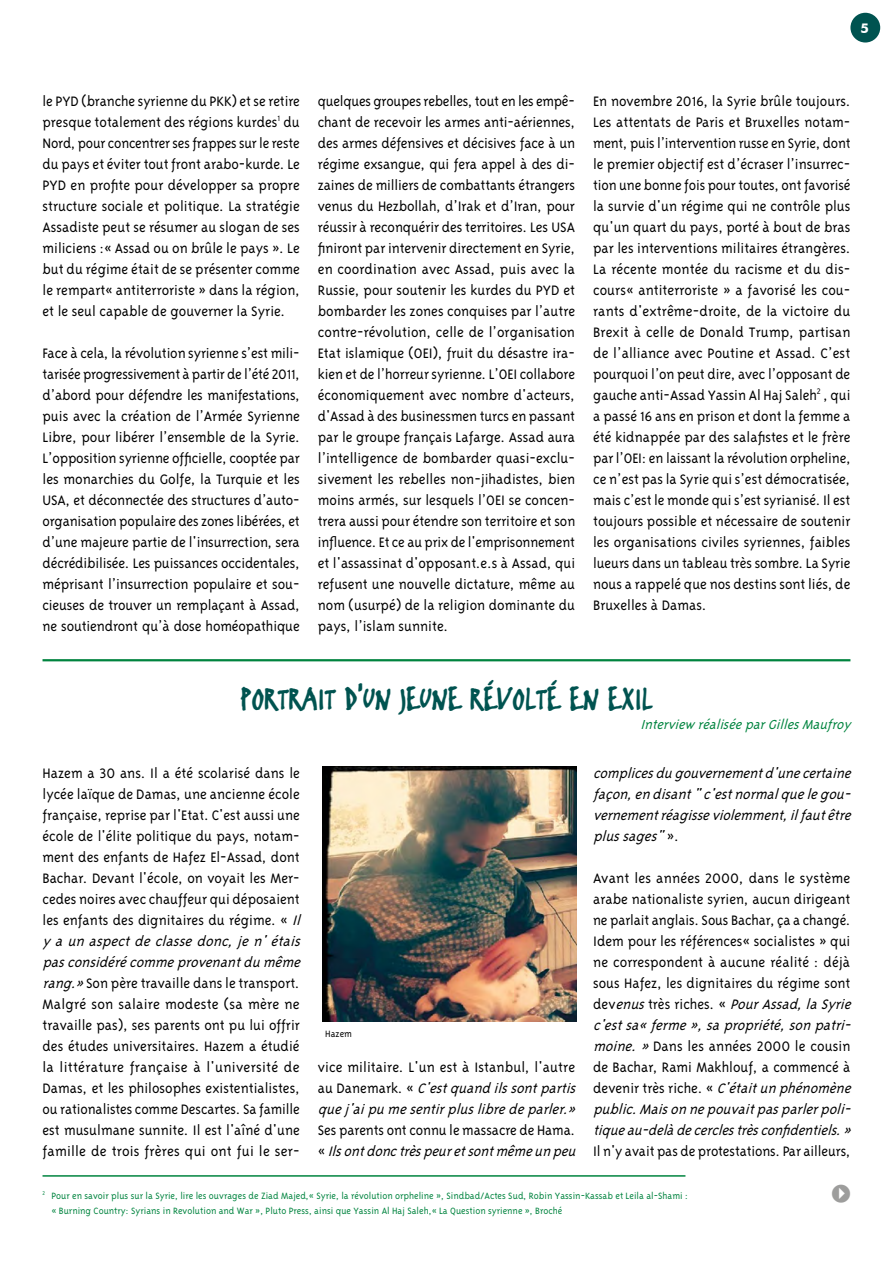
<style>
.page{position:relative;width:893px;height:1263px;background:#fff}
.page>*{position:absolute;margin:0;border:0;box-sizing:border-box;transform-origin:0 0}
.t1{font:36px "FF Erikrighthand";letter-spacing:-.015em;color:#005350}
.t2{font:300 15.75px/21px "Triplex";color:#000;text-align:justify}
.t3{font:italic 300 15.75px/21px "Triplex";color:#000}
.t4{font:italic 300 15px "Triplex";color:#00843f}
.t5{font:700 13.5px "Futura BT";color:#fff}
.t6{font:300 10.5px/15px "Triplex";color:#00843f}
.t7{font:300 10.5px "Triplex";color:#000}
.s1{font-style:italic}
.s2{font-style:normal}
</style>
<div class="page">
<div style="left:850px;top:13px;width:30px;height:30px;background:#005350;border-radius:50%"></div>
<hr style="left:43px;top:1175px;width:642px;height:2px;background:#00843f">
<hr style="left:43px;top:659px;width:807px;height:2px;background:#00843f">
<img style="left:322px;top:766px;width:254px;height:255px">
<p class="t5" style="left:860px;top:20px;width:10px">5</p>
<p class="t2" style="left:43px;top:90px;width:259px">le PYD (branche syrienne du PKK) et se retire presque totalement des régions kurdes<sup>1</sup> du Nord, pour concentrer ses frappes sur le reste du pays et éviter tout front arabo-kurde. Le PYD en profite pour développer sa propre structure sociale et politique. La stratégie Assadiste peut se résumer au slogan de ses miliciens :« Assad ou on brûle le pays ». Le but du régime était de se présenter comme le rempart« antiterroriste » dans la région, et le seul capable de gouverner la Syrie.</p>
<p class="t2" style="left:43px;top:342px;width:259px">Face à cela, la révolution syrienne s’est mili&shy;tarisée progressivement à partir de l’été 2011, d’abord pour défendre les manifestations, puis avec la création de l’Armée Syrienne Libre, pour libérer l’ensemble de la Syrie.<br>L’opposition syrienne officielle, cooptée par les monarchies du Golfe, la Turquie et les USA, et déconnectée des structures d’auto&shy;organisation populaire des zones libérées, et d’une majeure partie de l'insurrection, sera décrédibilisée. Les puissances occidentales, méprisant l’insurrection populaire et sou&shy;cieuses de trouver un remplaçant à Assad, ne soutiendront qu’à dose homéopathique</p>
<p class="t2" style="left:318px;top:90px;width:259px">quelques groupes rebelles, tout en les empê&shy;chant de recevoir les armes anti-aériennes, des armes défensives et décisives face à un régime exsangue, qui fera appel à des di&shy;zaines de milliers de combattants étrangers venus du Hezbollah, d’Irak et d’Iran, pour réussir à reconquérir des territoires. Les USA finiront par intervenir directement en Syrie, en coordination avec Assad, puis avec la Russie, pour soutenir les kurdes du PYD et bombarder les zones conquises par l’autre contre-révolution, celle de l’organisation Etat islamique (OEI), fruit du désastre ira&shy;kien et de l’horreur syrienne. L’OEI collabore économiquement avec nombre d'acteurs, d'Assad à des businessmen turcs en passant par le groupe français Lafarge. Assad aura l’intelligence de bombarder quasi-exclu&shy;sivement les rebelles non-jihadistes, bien moins armés, sur lesquels l’OEI se concen&shy;trera aussi pour étendre son territoire et son influence. Et ce au prix de l'emprisonnement et l'assassinat d'opposant.e.s à Assad, qui refusent une nouvelle dictature, même au nom (usurpé) de la religion dominante du pays, l’islam sunnite.</p>
<p class="t2" style="left:593px;top:90px;width:259px">En novembre 2016, la Syrie brûle toujours.<br>Les attentats de Paris et Bruxelles notam&shy;ment, puis l’intervention russe en Syrie, dont le premier objectif est d’écraser l’insurrec&shy;tion une bonne fois pour toutes, ont favorisé la survie d'un régime qui ne contrôle plus qu'un quart du pays, porté à bout de bras par les interventions militaires étrangères.<br>La récente montée du racisme et du dis&shy;cours« antiterroriste » a favorisé les cou&shy;rants d'extrême-droite, de la victoire du Brexit à celle de Donald Trump, partisan de l’alliance avec Poutine et Assad. C’est pourquoi l’on peut dire, avec l’opposant de gauche anti-Assad Yassin Al Haj Saleh<sup>2</sup> , qui a passé 16 ans en prison et dont la femme a été kidnappée par des salafistes et le frère par l’OEI: en laissant la révolution orpheline, ce n’est pas la Syrie qui s’est démocratisée, mais c’est le monde qui s’est syrianisé. Il est toujours possible et nécessaire de soutenir les organisations civiles syriennes, faibles lueurs dans un tableau très sombre. La Syrie nous a rappelé que nos destins sont liés, de Bruxelles à Damas.</p>
<h1 class="t1" style="left:240px;top:678px;width:414px">PORTRAIT D'UN JEUNE RÉVOLTÉ EN EXIL</h1>
<p class="t4" style="left:640px;top:716px;width:216px">Interview réaliséeparGillesMaufroy</p>
<p class="t2" style="left:43px;top:762px;width:263px;text-align:left">Hazem a 30 ans. Il a été scolarisé dans le lycée laïque de Damas, une ancienne école française, reprise par l'Etat. C'est aussi une école de l'élite politique du pays, notam&shy;ment des enfants de Hafez El-Assad, dont Bachar. Devant l'école, on voyait les Mer&shy;cedes noires avec chauffeur qui déposaient les enfants des dignitaires du régime. « <span class="s1">Il yaunaspectdeclassedonc,jen'étais pasconsidérécommeprovenantdumême rang.»</span>Son père travaille dans le transport.<br>Malgré son salaire modeste (sa mère ne travaille pas), ses parents ont pu lui offrir des études universitaires. Hazem a étudié la littérature française à l'université de Damas, et les philosophes existentialistes, ou rationalistes comme Descartes. Sa famille est musulmane sunnite. Il est l'aîné d'une famille de trois frères qui ont fui le ser-</p>
<p class="t3" style="left:593px;top:762px;width:263px;text-align:justify">complicesdugouvernementd'unecertaine façon,endisant"c'estnormalquelegou&shy;vernementréagisseviolemment,ilfautêtre plussages"<span class="s2">» .</span></p>
<p class="t2" style="left:593px;top:867px;width:264px;text-align:left">Avant les années 2000, dans le système arabe nationaliste syrien, aucun dirigeant ne parlait anglais. Sous Bachar, ça a changé.<br>Idem pour les références« socialistes » qui ne correspondent à aucune réalité : déjà sous Hafez, les dignitaires du régime sont d e v <span class="s1">enus</span>t r è s r i c h e s . « <span class="s1">PourAssad,laSyrie c'estsa«ferme»,sapropriété,sonpatri&shy;moine.»</span>Dans les années 2000 le cousin de Bachar, Rami Makhlouf, a commencé à deven i r très r i c h e . « <span class="s1">C'étaitunphénomène public.Maisonnepouvaitpasparlerpoli&shy;tiqueau-delàdecerclestrèsconfidentiels.»</span></p>
<p class="t2" style="left:593px;top:1140px;width:259px">Il n'y avait pas de protestations. Par ailleurs,</p>
<p class="t7" style="left:325px;top:1028px;width:28px">Hazem</p>
<p class="t3" style="left:318px;top:1056px;width:263px"><span class="s2">vice militaire. L'un est à Istanbul, l'autre a u D a n e m a r k . «</span> C'estquandilssontpartis quej'aipumesentirpluslibredeparler.»</p>
<p class="t2" style="left:318px;top:1119px;width:264px">Ses parents ont connu le massacre de Hama. « <span class="s1">Ilsontdonctrèspeuretsontmêmeunpeu</span></p>
<p class="t6" style="left:52px;top:1188px;width:638px;text-indent:-9px"><sup>2</sup> Pour en savoir plus sur la Syrie, lire les ouvrages de Ziad Majed,« Syrie, la révolution orpheline », Sindbad/Actes Sud, Robin Yassin-Kassab et Leila al-Shami : « Burning Country: Syrians in Revolution and War », Pluto Press, ainsi que Yassin Al Haj Saleh,« La Question syrienne », Broché</p>
</div>
